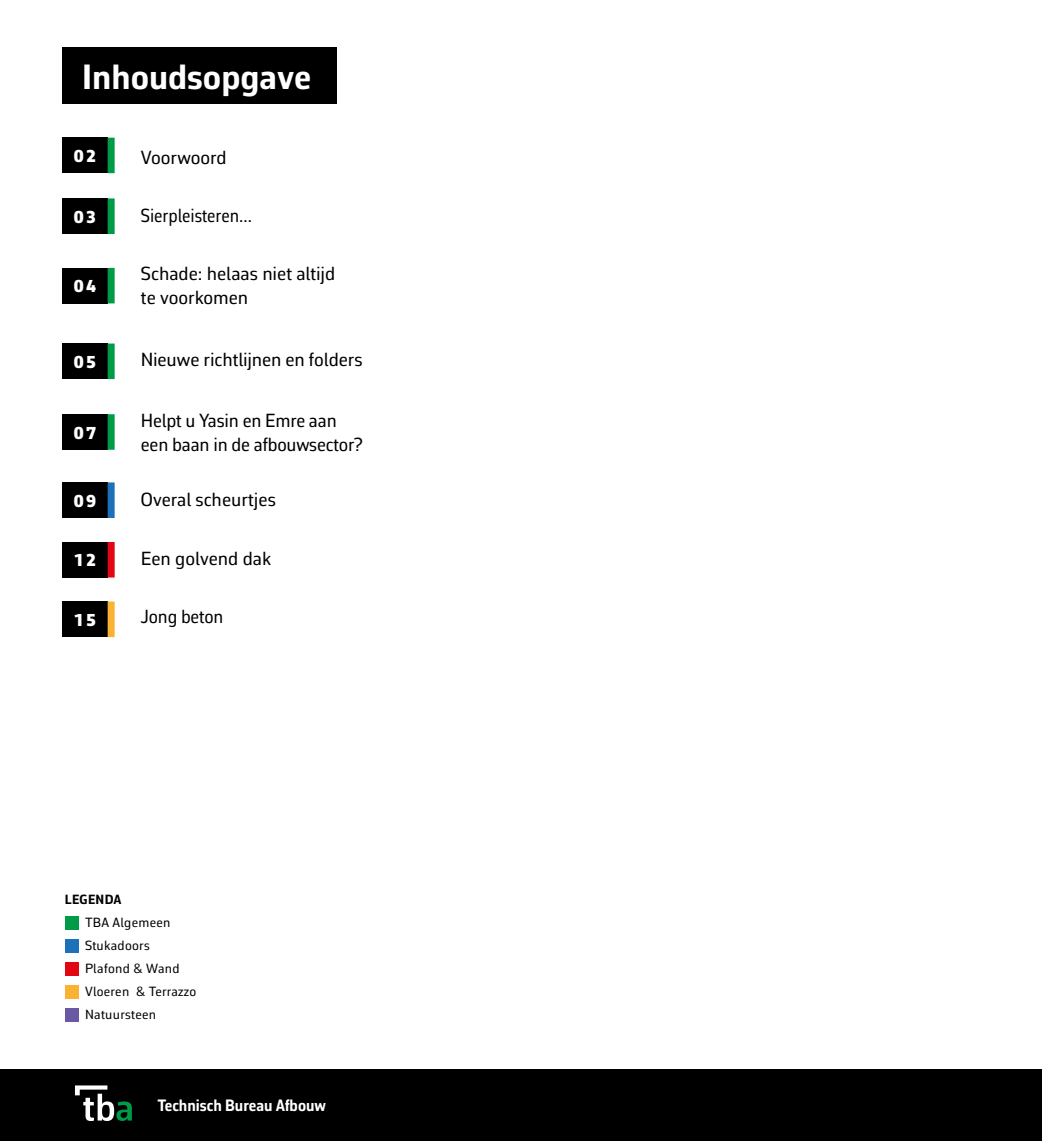
<style>
.page{position:relative;width:1042px;height:1141px;background:#fff}
.page>*{position:absolute;margin:0;border:0;box-sizing:border-box;transform-origin:0 0}
.t1{font:700 35.52px "Corbeau Pro";color:#fff}
.t2{font:19.25px/24.5px "Corbeau Pro";letter-spacing:-.005em;color:#000}
.t3{font:19.25px "Corbeau Pro";letter-spacing:-.005em;color:#000;scale:.91 1}
.t4{font:19.25px "Corbeau Pro";letter-spacing:-.005em;color:#000;scale:.95 1}
.t5{font:900 17.5px "Corbeau Pro";letter-spacing:.125em;color:#fff}
.t6{font:700 16.62px "Corbeau Pro";color:#fff;scale:.94 1}
.t7{font:13.47px/22.9px "Corbeau Pro";letter-spacing:.02em;color:#000}
.t8{font:700 13.47px "Corbeau Pro";letter-spacing:.02em;color:#000}
</style>
<div class="page">
<div style="left:0;top:1070px;width:1042px;height:71px;background:#000"></div>
<svg style="left:75px;top:1085px;width:57px;height:36px"></svg>
<div style="left:62px;top:47px;width:274px;height:57px;background:#000"></div>
<div style="left:63px;top:138px;width:45px;height:35px;background:#000"></div>
<div style="left:63px;top:198px;width:45px;height:36px;background:#000"></div>
<div style="left:63px;top:268px;width:45px;height:35px;background:#000"></div>
<div style="left:108px;top:138px;width:7px;height:35px;background:#009b47"></div>
<div style="left:108px;top:198px;width:7px;height:36px;background:#009b47"></div>
<div style="left:108px;top:268px;width:7px;height:35px;background:#009b47"></div>
<div style="left:63px;top:344px;width:45px;height:35px;background:#000"></div>
<div style="left:108px;top:344px;width:7px;height:35px;background:#009b47"></div>
<div style="left:63px;top:414px;width:45px;height:36px;background:#000"></div>
<div style="left:108px;top:414px;width:7px;height:36px;background:#009b47"></div>
<div style="left:63px;top:482px;width:45px;height:36px;background:#000"></div>
<div style="left:108px;top:482px;width:7px;height:36px;background:#1d71b8"></div>
<div style="left:63px;top:542px;width:45px;height:36px;background:#000"></div>
<div style="left:108px;top:542px;width:7px;height:36px;background:#e30613"></div>
<div style="left:63px;top:601px;width:45px;height:36px;background:#000"></div>
<div style="left:108px;top:601px;width:7px;height:36px;background:#f9b234"></div>
<div style="left:65px;top:916px;width:13px;height:13px;background:#009b47"></div>
<div style="left:65px;top:939px;width:13px;height:13px;background:#1d71b8"></div>
<div style="left:65px;top:962px;width:13px;height:13px;background:#e30613"></div>
<div style="left:65px;top:985px;width:13px;height:13px;background:#f9b234"></div>
<div style="left:65px;top:1008px;width:13px;height:13px;background:#6859a2"></div>
<h1 class="t1" style="left:82px;top:53px;width:230px">Inhoudsopgave</h1>
<p class="t5" style="left:74px;top:144px;width:24px">02</p>
<p class="t2" style="left:141px;top:145px;width:87px">Voorwoord</p>
<p class="t5" style="left:74px;top:205px;width:24px">03</p>
<p class="t3" style="left:141px;top:203px;width:124px">Sierpleisteren...</p>
<p class="t5" style="left:74px;top:275px;width:24px">04</p>
<p class="t2" style="left:141px;top:261px;width:196px">Schade: helaas niet altijd te voorkomen</p>
<p class="t5" style="left:74px;top:350px;width:24px">05</p>
<p class="t2" style="left:141px;top:346px;width:223px">Nieuwe richtlijnen en folders</p>
<p class="t5" style="left:74px;top:421px;width:24px">07</p>
<p class="t2" style="left:141px;top:408px;width:224px">Helpt u Yasin en Emre aan een baan in de afbouwsector?</p>
<p class="t5" style="left:74px;top:489px;width:24px">09</p>
<p class="t2" style="left:141px;top:486px;width:137px">Overal scheurtjes</p>
<p class="t5" style="left:74px;top:549px;width:24px">12</p>
<p class="t2" style="left:141px;top:546px;width:132px">Een golvend dak</p>
<p class="t5" style="left:74px;top:608px;width:24px">15</p>
<p class="t4" style="left:141px;top:603px;width:88px">Jong beton</p>
<p class="t8" style="left:65px;top:890px;width:58px">LEGENDA</p>
<p class="t7" style="left:85px;top:911px;width:113px">TBA Algemeen<br>Stukadoors<br>Plafond &amp; Wand<br>Vloeren &amp; Terrazzo<br>Natuursteen</p>
<p class="t6" style="left:158px;top:1094px;width:181px">Technisch Bureau Afbouw</p>
</div>
